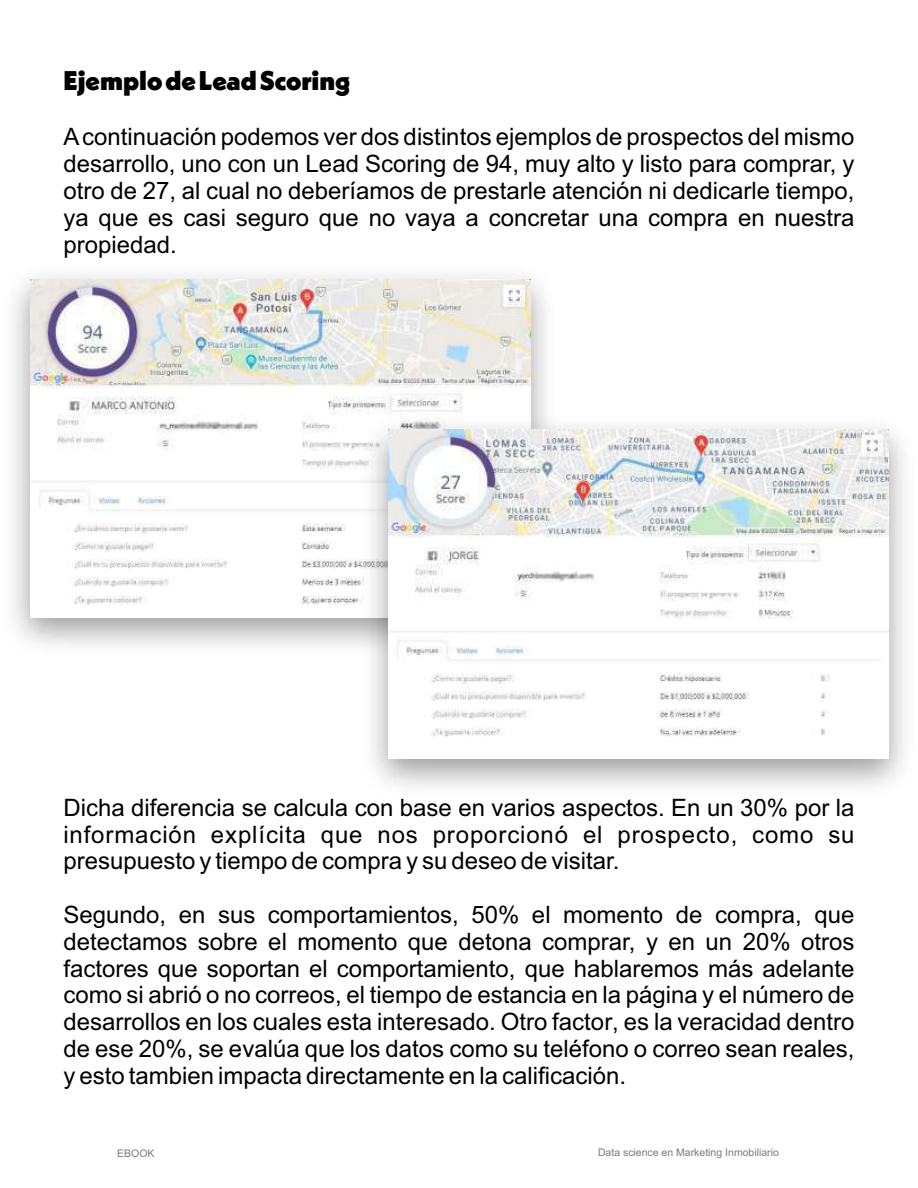
<style>
.page{position:relative;width:918px;height:1188px;background:#fff}
.page>*{position:absolute;margin:0;border:0;box-sizing:border-box;transform-origin:0 0}
.t1{font:900 27px "Neue Kabel";color:#000}
.t2{font:24px/26.8px "Arial";color:#000;text-align:justify}
.t3{font:10.5px "Arial";color:#7a7a7a}
</style>
<div class="page">
<img style="left:13px;top:275px;width:533px;height:370px">
<img style="left:31px;top:279px;width:499px;height:338px">
<img style="left:340px;top:393px;width:565px;height:394px">
<img style="left:389px;top:430px;width:500px;height:328px">
<p class="t1" style="left:63px;top:69px;width:288px">Ejemplo de Lead Scoring</p>
<p class="t2" style="left:63px;top:126px;width:793px">Acontinuación podemos ver dos distintos ejemplos de prospectos del mismo desarrollo, uno con un Lead Scoring de 94, muy alto y listo para comprar, y otro de 27, al cual no deberíamos de prestarle atención ni dedicarle tiempo, ya que es casi seguro que no vaya a concretar una compra en nuestra propiedad.</p>
<p class="t2" style="left:63px;top:796px;width:793px">Dicha diferencia se calcula con base en varios aspectos. En un 30% por la información explícita que nos proporcionó el prospecto, como su presupuesto y tiempo de compra y su deseo de visitar.</p>
<p class="t2" style="left:63px;top:903px;width:793px">Segundo, en sus comportamientos, 50% el momento de compra, que detectamos sobre el momento que detona comprar, y en un 20% otros factores que soportan el comportamiento, que hablaremos más adelante como si abrió o no correos, el tiempo de estancia en la página y el número de desarrollos en los cuales esta interesado. Otro factor, es la veracidad dentro de ese 20%, se evalúa que los datos como su teléfono o correo sean reales, y esto tambien impacta directamente en la calificación.</p>
<p class="t3" style="left:117px;top:1149px;width:39px">EBOOK</p>
<p class="t3" style="left:598px;top:1148px;width:182px">Data science en Marketing Inmobiliario</p>
</div>
